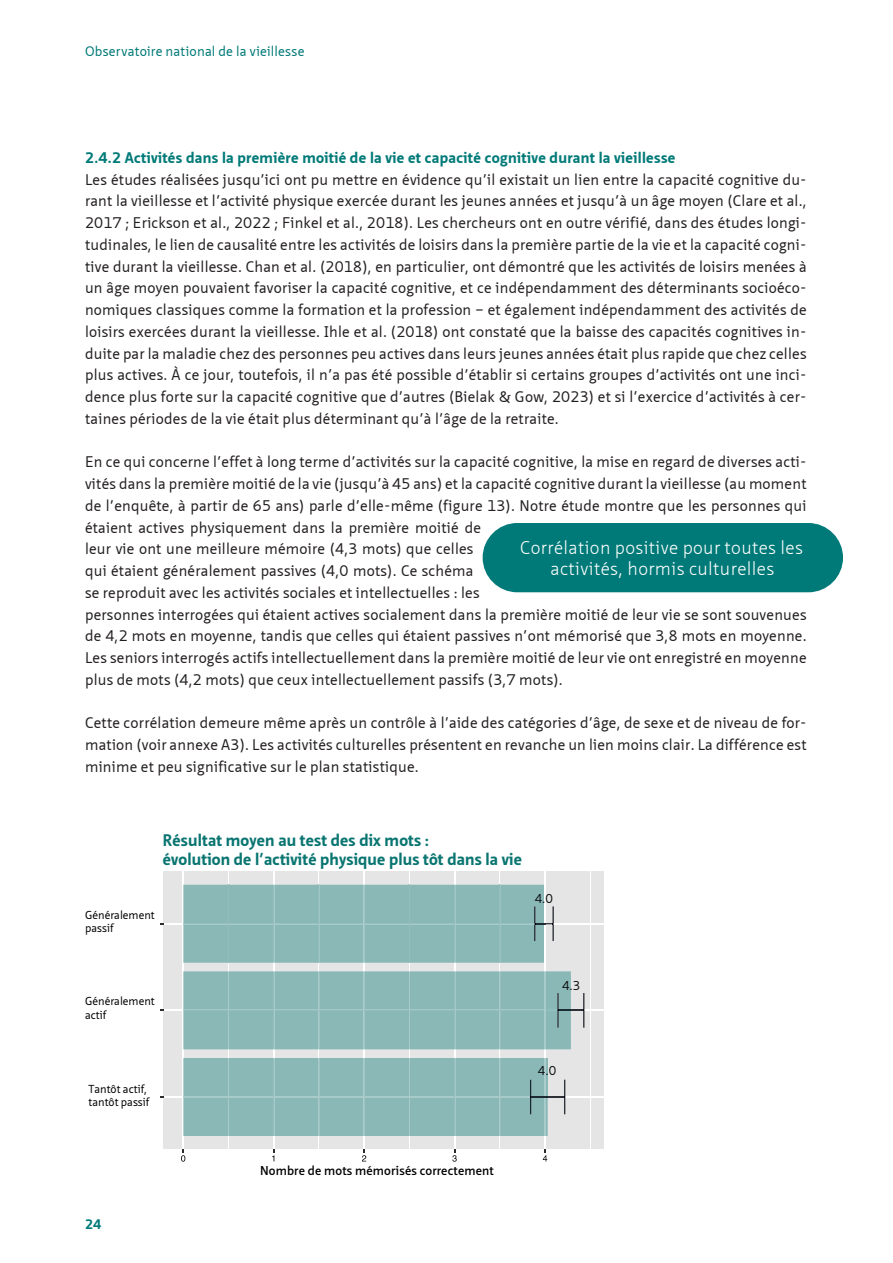
<style>
.page{position:relative;width:893px;height:1263px;background:#fff}
.page>*{position:absolute;margin:0;border:0;box-sizing:border-box;transform-origin:0 0}
.Zitate{font:300 18px/21.6px "Neue Sans Pro";letter-spacing:.02em;color:#fff;text-align:center}
.t1{font:700 16.2px/19.5px "Neue Sans Pro";letter-spacing:.01em;color:#097571}
.Text{font:15px/21.8px "Neue Sans Pro";letter-spacing:.015em;color:#231f20;text-align:justify}
._3_Untertitel{font:700 15px "Neue Sans Pro";letter-spacing:.02em;color:#007a78}
.t2{font:13.5px "Neue Sans Pro";letter-spacing:.015em;color:#007a78}
.t3{font:700 13.5px "Neue Sans Pro";color:#007a78}
.t4{font:600 12.45px "Neue Sans Pro";letter-spacing:.01em;color:#000001}
.t5{font:12.45px "Neue Sans Pro";color:#111416}
.t6{font:11.25px/13.5px "Neue Sans Pro";color:#000001}
</style>
<div class="page">
<div style="left:163px;top:872px;width:441px;height:277px;background:#e4e5e4"></div>
<hr style="left:228px;top:872px;width:1px;height:277px;background:#fff">
<hr style="left:319px;top:872px;width:1px;height:277px;background:#fff">
<hr style="left:409px;top:872px;width:1px;height:277px;background:#fff">
<hr style="left:499px;top:872px;width:1px;height:277px;background:#fff">
<hr style="left:590px;top:872px;width:1px;height:277px;background:#fff">
<hr style="left:163px;top:1096px;width:441px;height:2px;background:#fff">
<hr style="left:163px;top:1010px;width:441px;height:1px;background:#fff">
<hr style="left:163px;top:923px;width:441px;height:1px;background:#fff">
<hr style="left:183px;top:872px;width:1px;height:277px;background:#fff">
<hr style="left:273px;top:872px;width:1px;height:277px;background:#fff">
<hr style="left:363px;top:872px;width:2px;height:277px;background:#fff">
<hr style="left:454px;top:872px;width:1px;height:277px;background:#fff">
<hr style="left:544px;top:872px;width:2px;height:277px;background:#fff">
<svg style="left:183px;top:885px;width:371px;height:78px;background:#8cbab9"></svg>
<svg style="left:183px;top:971px;width:401px;height:78px;background:#8db9b8"></svg>
<svg style="left:183px;top:1058px;width:382px;height:78px;background:#8ebab9"></svg>
<svg style="left:181px;top:1149px;width:4px;height:12px"></svg>
<svg style="left:272px;top:1149px;width:2px;height:12px"></svg>
<svg style="left:362px;top:1149px;width:4px;height:12px"></svg>
<svg style="left:452px;top:1149px;width:5px;height:12px"></svg>
<svg style="left:543px;top:1149px;width:4px;height:12px"></svg>
<div style="left:483px;top:523px;width:360px;height:69px;background:#007a78;border-radius:35px"></div>
<p class="t2" style="left:85px;top:43px;width:221px">Observatoire national de la vieillesse</p>
<p class="_3_Untertitel" style="left:85px;top:148px;width:592px">2.4.2 Activités dans la première moitié de la vie et capacité cognitive durant la vieillesse</p>
<p class="Text" style="left:85px;top:168px;width:723px">Les études réalisées jusqu’ici ont pu mettre en évidence qu’il existait un lien entre la capacité cognitive du&shy;rant la vieillesse et l’activité physique exercée durant les jeunes années et jusqu’à un âge moyen (Clare et al., 2017 ; Erickson et al., 2022 ; Finkel et al., 2018). Les chercheurs ont en outre vérifié, dans des études longi&shy;tudinales, le lien de causalité entre les activités de loisirs dans la première partie de la vie et la capacité cogni&shy;tive durant la vieillesse. Chan et al. (2018), en particulier, ont démontré que les activités de loisirs menées à un âge moyen pouvaient favoriser la capacité cognitive, et ce indépendamment des déterminants socioéco&shy;nomiques classiques comme la formation et la profession – et également indépendamment des activités de loisirs exercées durant la vieillesse. Ihle et al. (2018) ont constaté que la baisse des capacités cognitives in&shy;duite par la maladie chez des personnes peu actives dans leurs jeunes années était plus rapide que chez celles plus actives. À ce jour, toutefois, il n’a pas été possible d’établir si certains groupes d’activités ont une inci&shy;dence plus forte sur la capacité cognitive que d’autres (Bielak &amp; Gow, 2023) et si l’exercice d’activités à cer&shy;taines périodes de la vie était plus déterminant qu’à l’âge de la retraite.</p>
<p class="Text" style="left:85px;top:451px;width:723px;text-align:left">En ce qui concerne l’effet à long terme d’activités sur la capacité cognitive, la mise en regard de diverses acti&shy;vités dans la première moitié de la vie (jusqu’à 45 ans) et la capacité cognitive durant la vieillesse (au moment de l’enquête, à partir de 65 ans) parle d’elle-même (figure 13). Notre étude montre que les personnes qui étaient actives physiquement dans la première moitié de<br>leur vie ont une meilleure mémoire (4,3 mots) que celles<br>qui étaient généralement passives (4,0 mots). Ce schéma<br>se reproduit avec les activités sociales et intellectuelles : les<br>personnes interrogées qui étaient actives socialement dans la première moitié de leur vie se sont souvenues de 4,2 mots en moyenne, tandis que celles qui étaient passives n’ont mémorisé que 3,8 mots en moyenne.<br>Les seniors interrogés actifs intellectuellement dans la première moitié de leur vie ont enregistré en moyenne plus de mots (4,2 mots) que ceux intellectuellement passifs (3,7 mots).</p>
<p class="Text" style="left:85px;top:712px;width:723px">Cette corrélation demeure même après un contrôle à l’aide des catégories d’âge, de sexe et de niveau de for&shy;mation (voir annexe A3). Les activités culturelles présentent en revanche un lien moins clair. La différence est minime et peu significative sur le plan statistique.</p>
<p class="Zitate" style="left:520px;top:536px;width:284px">Corrélation positive pour toutes les activités, hormis culturelles</p>
<p class="t1" style="left:163px;top:830px;width:361px">Résultat moyen au test des dix mots :<br>évolution de l’activité physique plus tôt dans la vie</p>
<p class="t6" style="left:85px;top:907px;width:71px">Généralement passif</p>
<p class="t5" style="left:535px;top:890px;width:20px">4.0</p>
<p class="t6" style="left:85px;top:994px;width:71px">Généralement actif</p>
<p class="t5" style="left:562px;top:978px;width:20px">4.3</p>
<p class="t6" style="left:88px;top:1082px;width:63px">Tantôt actif, tantôt passif</p>
<p class="t5" style="left:538px;top:1063px;width:20px">4.0</p>
<p class="t3" style="left:85px;top:1215px;width:18px">24</p>
<p class="t4" style="left:260px;top:1163px;width:235px">Nombre de mots mémorisés correctement</p>
</div>
